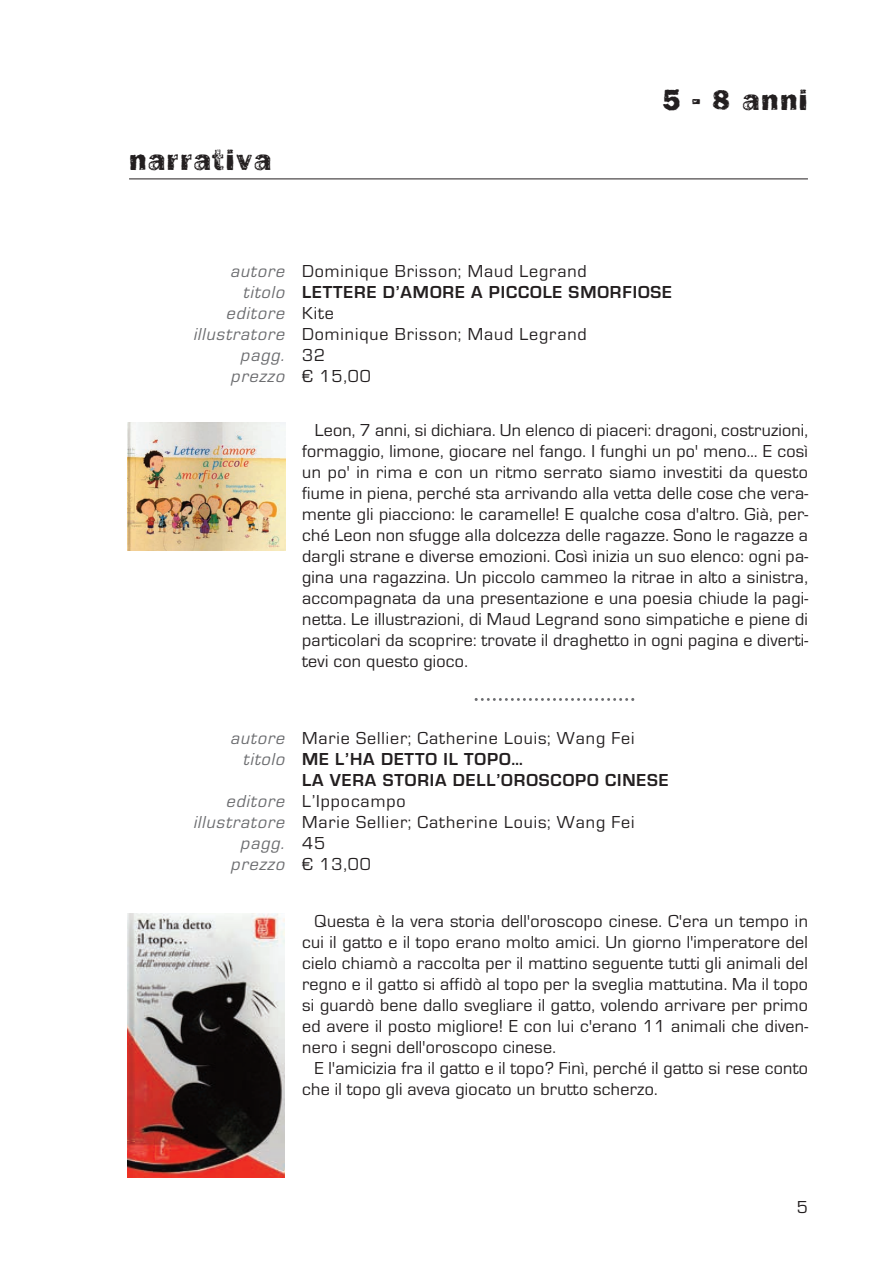
<style>
.page{position:relative;width:893px;height:1263px;background:#fff}
.page>*{position:absolute;margin:0;border:0;box-sizing:border-box;transform-origin:0 0}
.t1{font:30px "Frankie";letter-spacing:.05em;color:#231f20}
.t2{font:18px/21px "Eurostile";letter-spacing:.015em;color:#231f20;text-align:justify}
.t3{font:18px/21px "Eurostile";letter-spacing:.05em;color:#231f20}
.t4{font:italic 18px/21px "Eurostile";color:#6c6d70;text-align:right}
.t5{font:700 18px/21px "Eurostile";letter-spacing:.05em;color:#231f20}
</style>
<div class="page">
<img style="left:128px;top:423px;width:157px;height:127px">
<svg style="left:475px;top:698px;width:159px;height:3px"></svg>
<img style="left:128px;top:913px;width:156px;height:265px">
<hr style="left:129px;top:179px;width:679px;height:1px;background:#231f20">
<h1 class="t1" style="left:129px;top:142px;width:144px">narrativa</h1>
<h1 class="t1" style="left:662px;top:82px;width:147px">5 - 8 anni</h1>
<p class="t4" style="left:193px;top:260px;width:97px">autore titolo editore illustratore pagg. prezzo</p>
<p class="t3" style="left:302px;top:260px;width:286px">Dominique Brisson; Maud Legrand</p>
<p class="t5" style="left:302px;top:281px;width:371px">LETTERE D’AMORE A PICCOLE SMORFIOSE</p>
<p class="t3" style="left:302px;top:302px;width:286px">Kite<br>Dominique Brisson; Maud Legrand<br>32<br>€ 15,00</p>
<p class="t2" style="left:302px;top:420px;width:508px;text-indent:13px">Leon, 7 anni, si dichiara. Un elenco di piaceri: dragoni, costruzioni, formaggio, limone, giocare nel fango. I funghi un po' meno… E così un po' in rima e con un ritmo serrato siamo investiti da questo fiume in piena, perché sta arrivando alla vetta delle cose che vera&shy;mente gli piacciono: le caramelle! E qualche cosa d'altro. Già, per&shy;ché Leon non sfugge alla dolcezza delle ragazze. Sono le ragazze a dargli strane e diverse emozioni. Così inizia un suo elenco: ogni pa&shy;gina una ragazzina. Un piccolo cammeo la ritrae in alto a sinistra, accompagnata da una presentazione e una poesia chiude la pagi&shy;netta. Le illustrazioni, di Maud Legrand sono simpatiche e piene di particolari da scoprire: trovate il draghetto in ogni pagina e diverti&shy;tevi con questo gioco.</p>
<p class="t4" style="left:230px;top:727px;width:60px">autore titolo</p>
<p class="t4" style="left:193px;top:790px;width:97px">editore illustratore pagg. prezzo</p>
<p class="t3" style="left:302px;top:727px;width:334px">Marie Sellier; Catherine Louis; Wang Fei</p>
<p class="t5" style="left:302px;top:748px;width:368px">ME L’HA DETTO IL TOPO…<br>LA VERA STORIA DELL’OROSCOPO CINESE</p>
<p class="t3" style="left:302px;top:790px;width:334px">L’Ippocampo<br>Marie Sellier; Catherine Louis; Wang Fei<br>45<br>€ 13,00</p>
<p class="t2" style="left:302px;top:910px;width:508px;text-indent:13px">Questa è la vera storia dell'oroscopo cinese. C'era un tempo in cui il gatto e il topo erano molto amici. Un giorno l'imperatore del cielo chiamò a raccolta per il mattino seguente tutti gli animali del regno e il gatto si affidò al topo per la sveglia mattutina. Ma il topo si guardò bene dallo svegliare il gatto, volendo arrivare per primo ed avere il posto migliore! E con lui c'erano 11 animali che diven&shy;nero i segni dell'oroscopo cinese.</p>
<p class="t2" style="left:302px;top:1057px;width:507px;text-indent:13px">E l'amicizia fra il gatto e il topo? Finì, perché il gatto si rese conto che il topo gli aveva giocato un brutto scherzo.</p>
<p class="t2" style="left:797px;top:1196px;width:13px">5</p>
</div>
